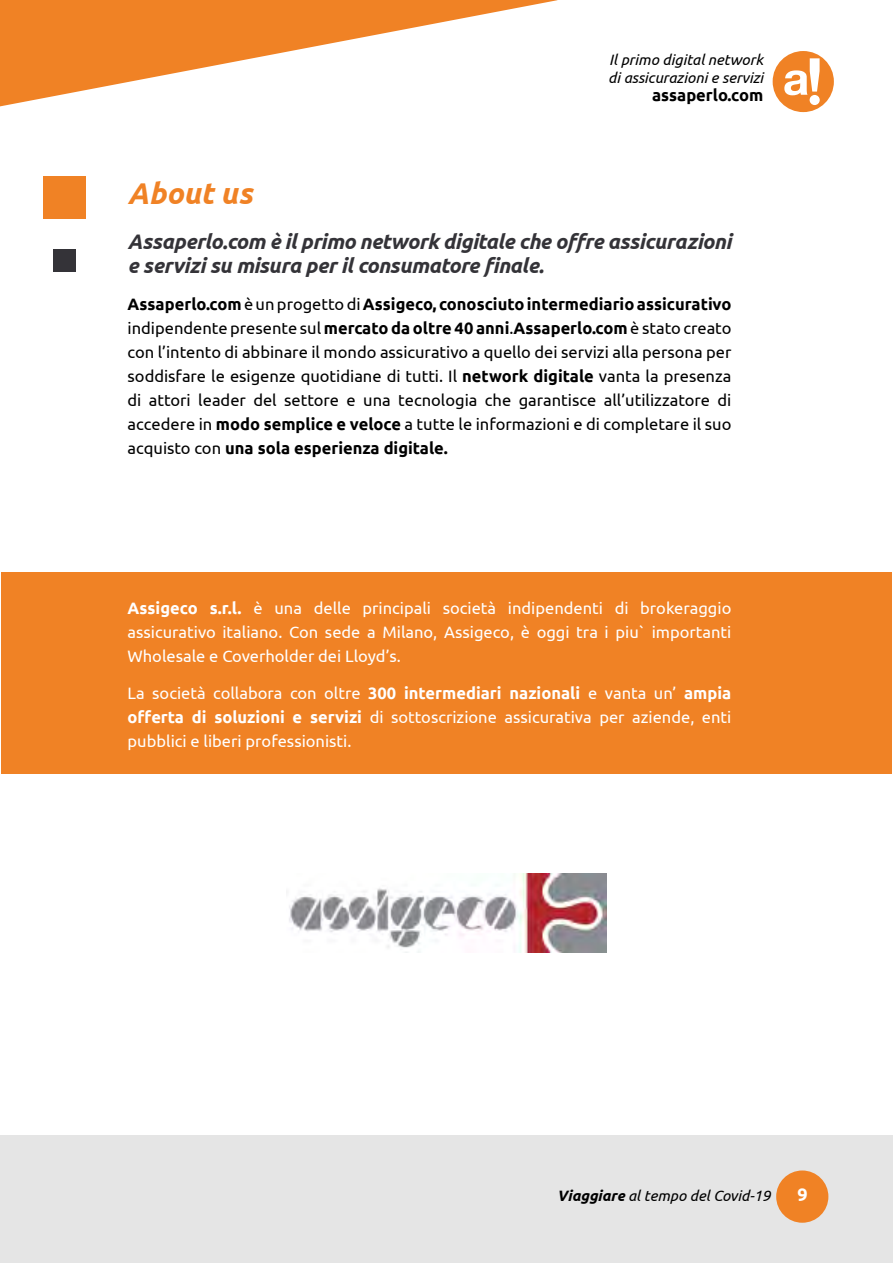
<style>
.page{position:relative;width:893px;height:1263px;background:#fff}
.page>*{position:absolute;margin:0;border:0;box-sizing:border-box;transform-origin:0 0}
.t1{font:italic 700 30px "Ubuntu";color:#f08225}
.t2{font:italic 700 21px/24px "Ubuntu";letter-spacing:-.02em;color:#343338}
.t3{font:700 18px "Ubuntu";color:#fff}
.t4{font:16.5px/24px "Ubuntu";color:#000;text-align:justify}
.t5{font:16.5px/24px "Ubuntu";color:#fff;text-align:justify}
.t6{font:700 16.5px "Ubuntu";color:#000}
.t7{font:italic 15px/18px "Ubuntu";color:#000}
.s1{font-weight:700}
</style>
<div class="page">
<div style="left:0;top:1135px;width:893px;height:128px;background:#e3e3e3"></div>
<div style="left:776px;top:1170px;width:52px;height:53px;background:#f08225;border-radius:50%"></div>
<svg style="left:0;top:0;width:557px;height:106px"></svg>
<div style="left:773px;top:51px;width:61px;height:61px;background:#f08225;border-radius:50%"></div>
<svg style="left:784px;top:58px;width:36px;height:37px"></svg>
<div style="left:810px;top:95px;width:10px;height:10px;background:#fff;border-radius:50%"></div>
<div style="left:44px;top:176px;width:42px;height:42px;background:#f08225"></div>
<div style="left:53px;top:249px;width:23px;height:23px;background:#343338"></div>
<div style="left:2px;top:572px;width:890px;height:201px;background:#f08225"></div>
<img style="left:289px;top:874px;width:318px;height:79px">
<p class="t7" style="left:608px;top:50px;width:157px">Il primo digital network di assicurazioni e servizi</p>
<p class="t6" style="left:652px;top:85px;width:113px">assaperlo.com</p>
<h1 class="t1" style="left:128px;top:175px;width:126px">About us</h1>
<p class="t2" style="left:128px;top:229px;width:605px">Assaperlo.com è il primo network digitale che offre assicurazioni e servizi su misura per il consumatore finale.</p>
<p class="t4" style="left:128px;top:292px;width:605px"><span class="s1">Assaperlo.com</span> è un progetto di <span class="s1">Assigeco, conosciuto intermediario assicurativo </span>indipendente presente sul <span class="s1">mercato da oltre 40 anni</span>.<span class="s1">Assaperlo.com</span> è stato creato con l’intento di abbinare il mondo assicurativo a quello dei servizi alla persona per soddisfare le esigenze quotidiane di tutti. Il <span class="s1">network digitale</span> vanta la presenza di attori leader del settore e una tecnologia che garantisce all’utilizzatore di accedere in <span class="s1">modo semplice e veloce</span> a tutte le informazioni e di completare il suo acquisto con <span class="s1">una sola esperienza digitale.</span></p>
<p class="t5" style="left:128px;top:595px;width:605px"><span class="s1">Assigeco s.r.l.</span> è una delle principali società indipendenti di brokeraggio assicurativo italiano. Con sede a Milano, Assigeco, è oggi tra i piu` importanti Wholesale e Coverholder dei Lloyd’s.</p>
<p class="t5" style="left:128px;top:680px;width:605px">La società collabora con oltre <span class="s1">300 intermediari nazionali</span> e vanta un’ <span class="s1">ampia offerta di soluzioni e servizi</span> di sottoscrizione assicurativa per aziende, enti pubblici e liberi professionisti.</p>
<p class="t7" style="left:557px;top:1186px;width:215px"><span class="s1">Viaggiare</span> al tempo del Covid-19</p>
<p class="t3" style="left:797px;top:1184px;width:12px">9</p>
</div>
